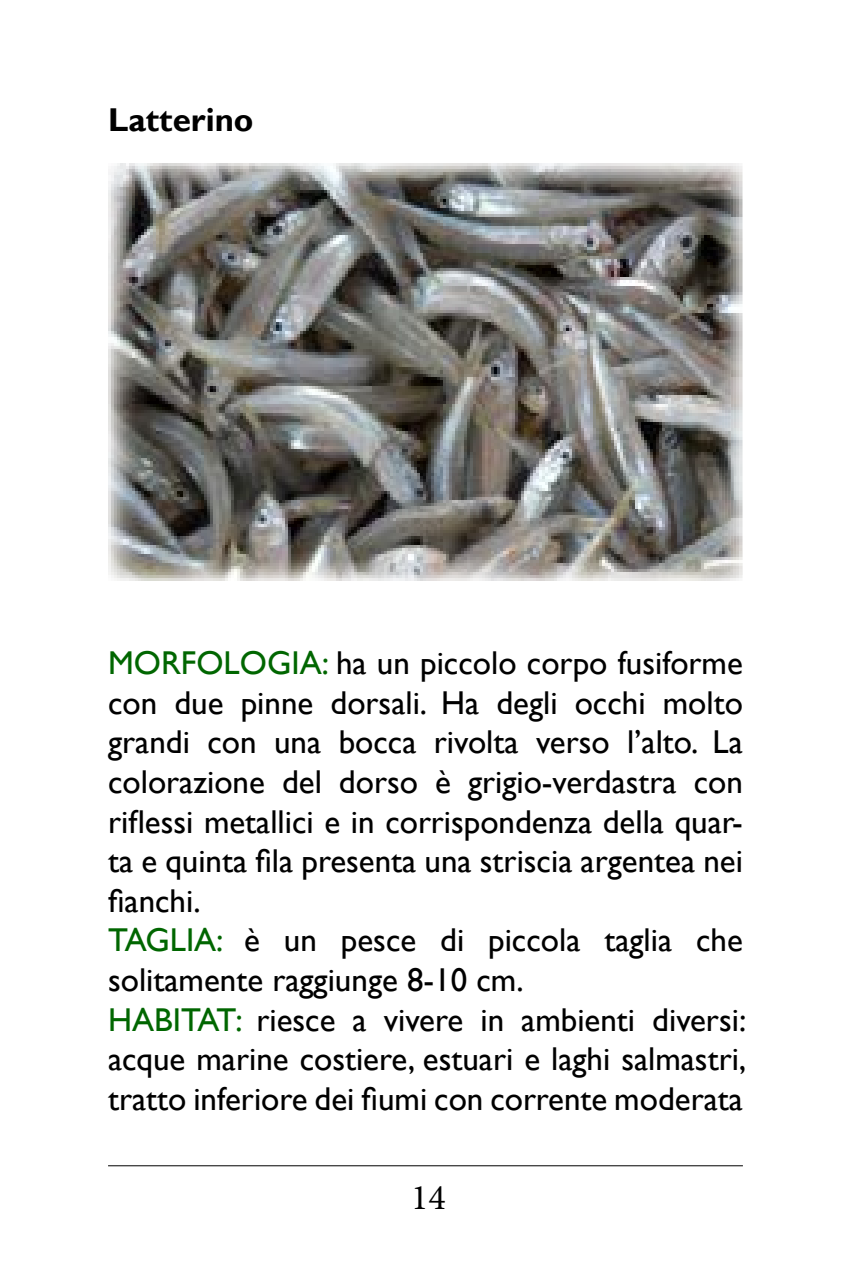
<style>
.page{position:relative;width:851px;height:1276px;background:#fff}
.page>*{position:absolute;margin:0;border:0;box-sizing:border-box;transform-origin:0 0}
.t1{font:36px "Minion Pro";color:#000}
.t2{font:33px/39.6px "Gill Sans";color:#000}
.t3{font:700 33px "Gill Sans";color:#000}
.s1{color:#060}
</style>
<div class="page">
<img style="left:108px;top:163px;width:634px;height:417px">
<hr style="left:108px;top:1165px;width:634px;height:1px;background:#000">
<p class="t3" style="left:108px;top:100px;width:147px">Latterino</p>
<p class="t2" style="left:108px;top:644px;width:639px"><span class="s1">MORFOLOGIA:</span> ha un piccolo corpo fusiforme con due pinne dorsali. Ha degli occhi molto grandi con una bocca rivolta verso l’alto. La colorazione del dorso è grigio-verdastra con riflessi metallici e in corrispondenza della quar&shy;ta e quinta fila presenta una striscia argentea nei fianchi.<br><span class="s1">TAGLIA:</span> è un pesce di piccola taglia che solitamente raggiunge 8-10 cm.<br><span class="s1">HABITAT:</span> riesce a vivere in ambienti diversi: acque marine costiere, estuari e laghi salmastri, tratto inferiore dei fiumi con corrente moderata</p>
<p class="t1" style="left:411px;top:1173px;width:36px">14</p>
</div>
